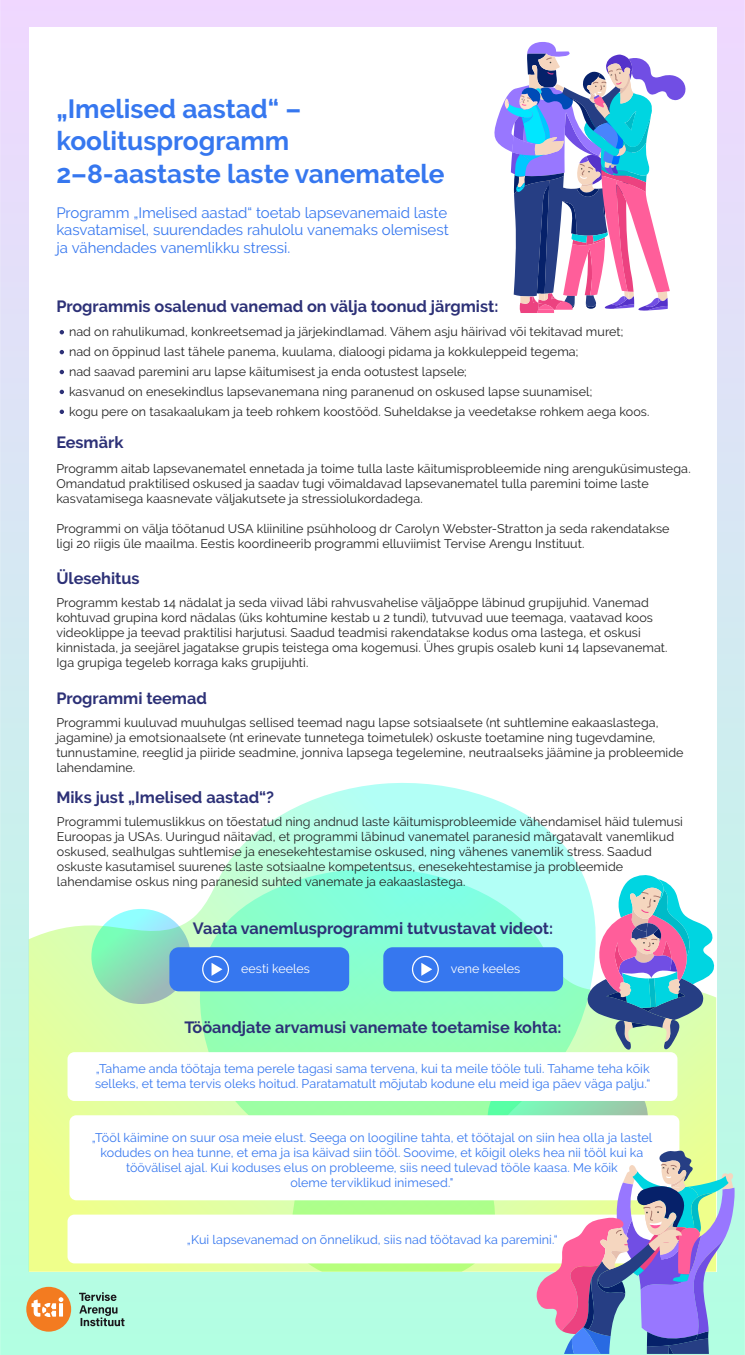
<style>
.page{position:relative;width:745px;height:1355px;background:#fff}
.page>*{position:absolute;margin:0;border:0;box-sizing:border-box;transform-origin:0 0}
.t1{font:700 26.25px/32.5px "Raleway";color:#3677ef}
.t2{font:700 16.25px "Raleway";color:#2d3177}
.t3{font:15px/17.5px "Raleway";letter-spacing:-.005em;color:#3677ef;text-align:justify}
.t4{font:12.5px/15px "Raleway";letter-spacing:.005em;color:#212121}
.t5{font:12.5px/15px "Raleway";letter-spacing:.005em;color:#3677ef}
.t6{font:12.5px "Raleway";color:#fff}
</style>
<div class="page">
<div style="left:0;top:0;width:744px;height:1354px;background:linear-gradient(to bottom,#f1d9ff,#b3ffe2)"></div>
<div style="left:29px;top:27px;width:686px;height:1244px;background:#fff"></div>
<svg style="left:595px;top:965px;width:120px;height:184px;background:#e3fea1"></svg>
<svg style="left:29px;top:783px;width:566px;height:488px"></svg>
<svg style="left:487px;top:1059px;width:160px;height:116px;background:#84e3ae"></svg>
<svg style="left:91px;top:909px;width:99px;height:95px;background:#8ce1c3"></svg>
<div style="left:67px;top:1052px;width:610px;height:49px;background:#fff;border-radius:7px"></div>
<div style="left:67px;top:1214px;width:610px;height:49px;background:#fff;border-radius:7px"></div>
<div style="left:69px;top:1115px;width:610px;height:85px;background:#fff;border-radius:7px"></div>
<div style="left:169px;top:947px;width:180px;height:44px;background:#3677ef;border-radius:9px"></div>
<div style="left:383px;top:947px;width:179px;height:44px;background:#3677ef;border-radius:9px"></div>
<svg style="left:494px;top:42px;width:191px;height:271px"></svg>
<svg style="left:586px;top:873px;width:128px;height:177px"></svg>
<svg style="left:211px;top:963px;width:11px;height:12px"></svg>
<div style="left:202px;top:955px;width:27px;height:27px;border:1px solid #fff;border-radius:50%"></div>
<svg style="left:421px;top:963px;width:11px;height:12px"></svg>
<div style="left:411px;top:955px;width:27px;height:27px;border:1px solid #fff;border-radius:50%"></div>
<svg style="left:60px;top:330px;width:4px;height:4px"></svg>
<svg style="left:60px;top:350px;width:4px;height:4px"></svg>
<svg style="left:60px;top:370px;width:4px;height:4px"></svg>
<svg style="left:60px;top:390px;width:4px;height:4px"></svg>
<svg style="left:60px;top:409px;width:4px;height:5px"></svg>
<svg style="left:79px;top:1292px;width:45px;height:34px;background:#87baa8"></svg>
<div style="left:26px;top:1286px;width:45px;height:45px;background:#f37b20;border-radius:50%"></div>
<svg style="left:31px;top:1297px;width:32px;height:19px"></svg>
<svg style="left:536px;top:1149px;width:198px;height:204px"></svg>
<h1 class="t1" style="left:56px;top:92px;width:389px">„Imelised aastad“ – koolitusprogramm<br>2–8-aastaste laste vanematele</h1>
<p class="t3" style="left:56px;top:204px;width:393px">Programm „Imelised aastad“ toetab lapsevanemaid laste kasvatamisel, suurendades rahulolu vanemaks olemisest ja vähendades vanemlikku stressi.</p>
<h2 class="t2" style="left:56px;top:297px;width:443px">Programmis osalenud vanemad on välja toonud järgmist:</h2>
<p class="t4" style="left:69px;top:321px;width:581px;line-height:20px">nad on rahulikumad, konkreetsemad ja järjekindlamad. Vähem asju häirivad või tekitavad muret;<br>nad on õppinud last tähele panema, kuulama, dialoogi pidama ja kokkuleppeid tegema;<br>nad saavad paremini aru lapse käitumisest ja enda ootustest lapsele;<br>kasvanud on enesekindlus lapsevanemana ning paranenud on oskused lapse suunamisel;<br>kogu pere on tasakaalukam ja teeb rohkem koostööd. Suheldakse ja veedetakse rohkem aega koos.</p>
<h2 class="t2" style="left:56px;top:433px;width:69px">Eesmärk</h2>
<p class="t4" style="left:56px;top:461px;width:635px">Programm aitab lapsevanematel ennetada ja toime tulla laste käitumisprobleemide ning arenguküsimustega.<br>Omandatud praktilised oskused ja saadav tugi võimaldavad lapsevanematel tulla paremini toime laste kasvatamisega kaasnevate väljakutsete ja stressiolukordadega.</p>
<p class="t4" style="left:56px;top:521px;width:614px">Programmi on välja töötanud USA kliiniline psühholoog dr Carolyn Webster-Stratton ja seda rakendatakse ligi 20 riigis üle maailma. Eestis koordineerib programmi elluviimist Tervise Arengu Instituut.</p>
<h2 class="t2" style="left:56px;top:569px;width:85px">Ülesehitus</h2>
<p class="t4" style="left:56px;top:594px;width:612px">Programm kestab 14 nädalat ja seda viivad läbi rahvusvahelise väljaõppe läbinud grupijuhid. Vanemad kohtuvad grupina kord nädalas (üks kohtumine kestab u 2 tundi), tutvuvad uue teemaga, vaatavad koos videoklippe ja teevad praktilisi harjutusi. Saadud teadmisi rakendatakse kodus oma lastega, et oskusi kinnistada, ja seejärel jagatakse grupis teistega oma kogemusi. Ühes grupis osaleb kuni 14 lapsevanemat.<br>Iga grupiga tegeleb korraga kaks grupijuhti.</p>
<h2 class="t2" style="left:56px;top:689px;width:152px">Programmi teemad</h2>
<p class="t4" style="left:56px;top:715px;width:628px">Programmi kuuluvad muuhulgas sellised teemad nagu lapse sotsiaalsete (nt suhtlemine eakaaslastega, jagamine) ja emotsionaalsete (nt erinevate tunnetega toimetulek) oskuste toetamine ning tugevdamine, tunnustamine, reeglid ja piiride seadmine, jonniva lapsega tegelemine, neutraalseks jäämine ja probleemide lahendamine.</p>
<h2 class="t2" style="left:56px;top:788px;width:219px">Miks just „Imelised aastad“?</h2>
<p class="t4" style="left:57px;top:814px;width:627px">Programmi tulemuslikkus on tõestatud ning andnud laste käitumisprobleemide vähendamisel häid tulemusi Euroopas ja USAs. Uuringud näitavad, et programmi läbinud vanematel paranesid märgatavalt vanemlikud oskused, sealhulgas suhtlemise ja enesekehtestamise oskused, ning vähenes vanemlik stress. Saadud oskuste kasutamisel suurenes laste sotsiaalne kompetentsus, enesekehtestamise ja probleemide lahendamise oskus ning paranesid suhted vanemate ja eakaaslastega.</p>
<h2 class="t2" style="left:193px;top:918px;width:361px">Vaata vanemlusprogrammi tutvustavat videot:</h2>
<p class="t6" style="left:241px;top:961px;width:70px">eesti keeles</p>
<p class="t6" style="left:450px;top:961px;width:71px">vene keeles</p>
<h2 class="t2" style="left:184px;top:1018px;width:378px">Tööandjate arvamusi vanemate toetamise kohta:</h2>
<p class="t5" style="left:95px;top:1061px;width:556px">„Tahame anda töötaja tema perele tagasi sama tervena, kui ta meile tööle tuli. Tahame teha kõik selleks, et tema tervis oleks hoitud. Paratamatult mõjutab kodune elu meid iga päev väga palju.“</p>
<p class="t5" style="left:92px;top:1129px;width:561px;text-align:center">„Tööl käimine on suur osa meie elust. Seega on loogiline tahta, et töötajal on siin hea olla ja lastel kodudes on hea tunne, et ema ja isa käivad siin tööl. Soovime, et kõigil oleks hea nii tööl kui ka töövälisel ajal. Kui koduses elus on probleeme, siis need tulevad tööle kaasa. Me kõik<br>oleme terviklikud inimesed."</p>
<p class="t5" style="left:187px;top:1231px;width:372px">„Kui lapsevanemad on õnnelikud, siis nad töötavad ka paremini.“</p>
</div>
